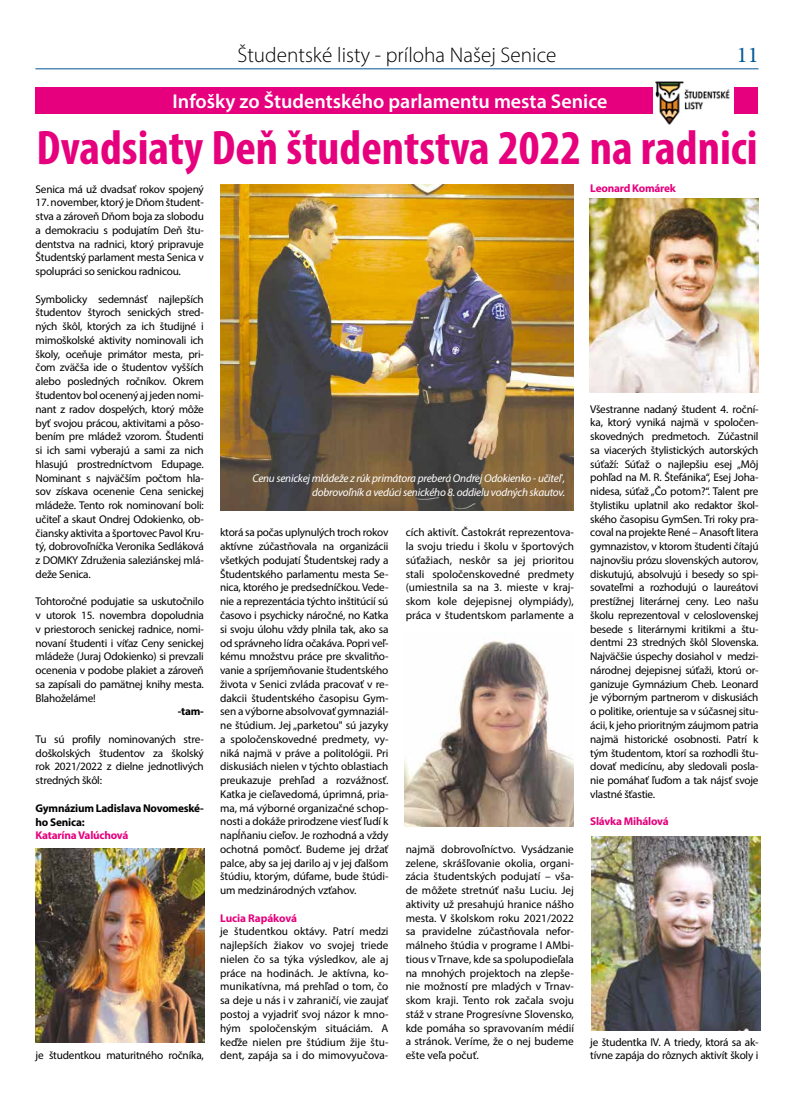
<style>
.page{position:relative;width:794px;height:1110px;background:#fff}
.page>*{position:absolute;margin:0;border:0;box-sizing:border-box;transform-origin:0 0}
.t1{font:700 condensed 48.75px "Myriad Pro";color:#e6007d}
.t2{font:22.5px "Minion Pro";color:#005995}
.t3{font:300 21.25px "Myriad Pro";color:#000}
.t4{font:600 20px "Myriad Pro";color:#fff}
.t5{font:11.25px/13.8px "Myriad Pro";letter-spacing:-.02em;color:#000;text-align:justify}
.t6{font:italic 11.25px/13.8px "Myriad Pro";letter-spacing:-.02em;color:#fff;text-align:right}
.t7{font:700 11.25px "Myriad Pro";letter-spacing:-.02em;color:#e6007d}
.t8{font:700 11.25px/13.8px "Myriad Pro";letter-spacing:-.02em;color:#000}
</style>
<div class="page">
<hr style="left:35px;top:68px;width:723px;height:1px;background:#005695">
<div style="left:36px;top:88px;width:722px;height:26px;background:#e6007d"></div>
<img style="left:35px;top:848px;width:169px;height:194px">
<img style="left:220px;top:184px;width:354px;height:326px">
<img style="left:653px;top:81px;width:80px;height:44px">
<img style="left:405px;top:640px;width:169px;height:186px">
<img style="left:590px;top:198px;width:169px;height:194px">
<img style="left:591px;top:836px;width:169px;height:194px">
<h3 class="t3" style="left:237px;top:42px;width:320px">Študentské listy - príloha Našej Senice</h3>
<h2 class="t2" style="left:737px;top:40px;width:23px">11</h2>
<h3 class="t4" style="left:172px;top:88px;width:436px">Infošky zo Študentského parlamentu mesta Senice</h3>
<h1 class="t1" style="left:36px;top:118px;width:722px">Dvadsiaty Deň študentstva 2022 na radnici</h1>
<p class="t5" style="left:36px;top:182px;width:170px">Senica má už dvadsať rokov spojený</p>
<p class="t5" style="left:36px;top:195px;width:170px">17. november, ktorý je Dňom študent&shy;stva a zároveň Dňom boja za slobodu a demokraciu s podujatím Deň štu&shy;dentstva na radnici, ktorý pripravuje Študentský parlament mesta Senica v spolupráci so senickou radnicou.</p>
<p class="t5" style="left:36px;top:292px;width:170px">Symbolicky sedemnásť najlepších študentov štyroch senických stred&shy;ných škôl, ktorých za ich študijné i mimoškolské aktivity nominovali ich školy, oceňuje primátor mesta, pri&shy;čom zväčša ide o študentov vyšších alebo posledných ročníkov. Okrem študentov bol ocenený aj jeden nomi&shy;nant z radov dospelých, ktorý môže byť svojou prácou, aktivitami a pôso&shy;bením pre mládež vzorom. Študenti si ich sami vyberajú a sami za nich hlasujú prostredníctvom Edupage.<br>Nominant s najväčším počtom hla&shy;sov získava ocenenie Cena senickej mládeže. Tento rok nominovaní boli: učiteľ a skaut Ondrej Odokienko, ob&shy;čiansky aktivita a športovec Pavol Kru&shy;tý, dobrovoľníčka Veronika Sedláková z DOMKY Združenia saleziánskej mlá&shy;deže Senica.</p>
<p class="t5" style="left:36px;top:594px;width:170px">Tohtoročné podujatie sa uskutočnilo v utorok 15. novembra dopoludnia v priestoroch senickej radnice, nomi&shy;novaní študenti i víťaz Ceny senickej mládeže (Juraj Odokienko) si prevzali ocenenia v podobe plakiet a zároveň sa zapísali do pamätnej knihy mesta.<br>Blahoželáme!</p>
<p class="t8" style="left:178px;top:704px;width:28px">-tam-</p>
<p class="t5" style="left:36px;top:732px;width:170px">Tu sú profily nominovaných stre&shy;doškolských študentov za školský rok 2021/2022 z dielne jednotlivých stredných škôl:</p>
<p class="t8" style="left:36px;top:800px;width:170px">Gymnázium Ladislava Novomeské&shy;ho Senica:</p>
<p class="t7" style="left:36px;top:827px;width:94px">Katarína Valúchová</p>
<p class="t5" style="left:36px;top:1048px;width:170px">je študentkou maturitného ročníka,</p>
<p class="t7" style="left:590px;top:181px;width:87px">Leonard Komárek</p>
<p class="t6" style="left:252px;top:471px;width:314px">Cenu senickej mládeže z rúk primátora preberá Ondrej Odokienko - učiteľ , dobrovoľník a vedúci senického 8. oddielu vodných skautov.</p>
<p class="t5" style="left:220px;top:525px;width:170px">ktorá sa počas uplynulých troch rokov aktívne zúčastňovala na organizácii všetkých podujatí Študentskej rady a Študentského parlamentu mesta Se&shy;nica, ktorého je predsedníčkou. Vede&shy;nie a reprezentácia týchto inštitúcií sú časovo i psychicky náročné, no Katka si svoju úlohu vždy plnila tak, ako sa od správneho lídra očakáva. Popri veľ&shy;kému množstvu práce pre skvalitňo&shy;vanie a spríjemňovanie študentského života v Senici zvláda pracovať v re&shy;dakcii študentského časopisu Gym&shy;sen a výborne absolvovať gymnaziál&shy;ne štúdium. Jej „parketou" sú jazyky a spoločenskovedné predmety, vy&shy;niká najmä v práve a politológii. Pri diskusiách nielen v týchto oblastiach preukazuje prehľad a rozvážnosť.<br>Katka je cieľavedomá, úprimná, pria&shy;ma, má výborné organizačné schop&shy;nosti a dokáže prirodzene viesť ľudí k napĺňaniu cieľov. Je rozhodná a vždy ochotná pomôcť. Budeme jej držať palce, aby sa jej darilo aj v jej ďalšom štúdiu, ktorým, dúfame, bude štúdi&shy;um medzinárodných vzťahov.</p>
<p class="t7" style="left:220px;top:910px;width:78px">Lucia Rapáková</p>
<p class="t5" style="left:220px;top:924px;width:170px">je študentkou oktávy. Patrí medzi najlepších žiakov vo svojej triede nielen čo sa týka výsledkov, ale aj práce na hodinách. Je aktívna, ko&shy;munikatívna, má prehľad o tom, čo sa deje u nás i v zahraničí, vie zaujať postoj a vyjadriť svoj názor k mno&shy;hým spoločenským situáciám. A keďže nielen pre štúdium žije štu&shy;dent, zapája sa i do mimovyučova-</p>
<p class="t5" style="left:406px;top:525px;width:170px">cích aktivít. Častokrát reprezentova&shy;la svoju triedu i školu v športových súťažiach, neskôr sa jej prioritou stali spoločenskovedné predmety (umiestnila sa na 3. mieste v kraj&shy;skom kole dejepisnej olympiády), práca v študentskom parlamente a</p>
<p class="t5" style="left:406px;top:841px;width:170px">najmä dobrovoľníctvo. Vysádzanie zelene, skrášľovanie okolia, organi&shy;zácia študentských podujatí – vša&shy;de môžete stretnúť našu Luciu. Jej aktivity už presahujú hranice nášho mesta. V školskom roku 2021/2022 sa pravidelne zúčastňovala nefor&shy;málneho štúdia v programe I AMbi&shy;tious v Trnave, kde sa spolupodieľala na mnohých projektoch na zlepše&shy;nie možností pre mladých v Trnav&shy;skom kraji. Tento rok začala svoju stáž v strane Progresívne Slovensko, kde pomáha so spravovaním médií a stránok. Veríme, že o nej budeme ešte veľa počuť.</p>
<p class="t5" style="left:590px;top:401px;width:170px">Všestranne nadaný študent 4. roční&shy;ka, ktorý vyniká najmä v spoločen&shy;skovedných predmetoch. Zúčastnil sa viacerých štylistických autorských súťaží: Súťaž o najlepšiu esej „Môj pohľad na M. R. Štefánika“, Esej Joha&shy;nidesa, súťaž „Čo potom?“. Talent pre štylistiku uplatnil ako redaktor škol&shy;ského časopisu GymSen. Tri roky pra&shy;coval na projekte René – Anasoft litera gymnazistov, v ktorom študenti čítajú najnovšiu prózu slovenských autorov, diskutujú, absolvujú i besedy so spi&shy;sovateľmi a rozhodujú o laureátovi prestížnej literárnej ceny. Leo našu školu reprezentoval v celoslovenskej besede s literárnymi kritikmi a štu&shy;dentmi 23 stredných škôl Slovenska.<br>Najväčšie úspechy dosiahol v medzi&shy;národnej dejepisnej súťaži, ktorú or&shy;ganizuje Gymnázium Cheb. Leonard je výborným partnerom v diskusiách o politike, orientuje sa v súčasnej situ&shy;ácii, k jeho prioritným záujmom patria najmä historické osobnosti. Patrí k tým študentom, ktorí sa rozhodli štu&shy;dovať medicínu, aby sledovali posla&shy;nie pomáhať ľuďom a tak nájsť svoje vlastné šťastie.</p>
<p class="t7" style="left:590px;top:813px;width:80px">Slávka Mihálová</p>
<p class="t5" style="left:590px;top:1034px;width:170px">je študentka IV. A triedy, ktorá sa ak&shy;tívne zapája do rôznych aktivít školy i</p>
</div>
